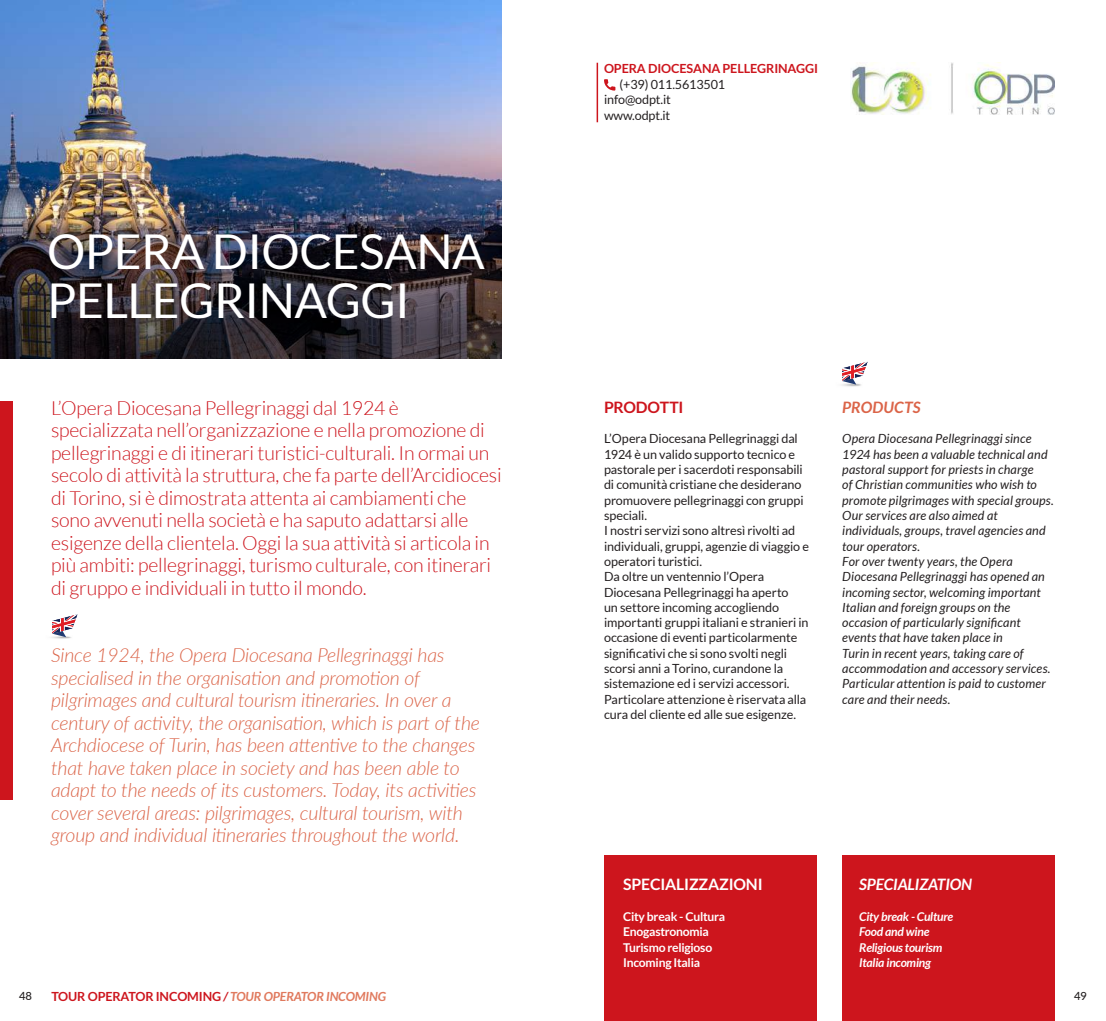
<style>
.page{position:relative;width:1106px;height:1021px;background:#fff}
.page>*{position:absolute;margin:0;border:0;box-sizing:border-box;transform-origin:0 0}
.t1{font:48px/49.5px "Lato";letter-spacing:-.01em;color:#fff}
.t2{font:300 19.5px/22.5px "Lato";letter-spacing:-.01em;color:#cd151d}
.t3{font:italic 300 19.5px/22.5px "Lato";letter-spacing:-.01em;color:#db6448}
.t4{font:700 15.75px "Lato";letter-spacing:-.01em;color:#fff}
.t5{font:italic 700 15.75px "Lato";letter-spacing:-.01em;color:#fff}
.t6{font:700 15.75px "Lato";letter-spacing:-.02em;color:#cd151d}
.t7{font:italic 700 15.75px "Lato";letter-spacing:.01em;color:#db6448}
.t8{font:12.6px/15.3px "Lato";letter-spacing:-.005em;color:#231f20}
.t9{font:italic 12.6px/15.3px "Lato";letter-spacing:.01em;color:#231f20}
.t10{font:700 12.6px "Lato";letter-spacing:-.01em;color:#cd151d}
.t11{font:700 12.15px/15.3px "Lato";letter-spacing:-.02em;color:#fff}
.t12{font:italic 700 12.15px/15.3px "Lato";letter-spacing:-.02em;color:#fff}
.t13{font:500 11.25px "Lato";color:#231f20}
.s1{font-style:italic}
.s2{font-style:italic;color:#e0795d}
</style>
<div class="page">
<img style="left:0;top:0;width:502px;height:89px">
<div style="left:0;top:401px;width:13px;height:398px;background:#cd151d"></div>
<img style="left:0;top:89px;width:502px;height:269px">
<svg style="left:604px;top:79px;width:11px;height:12px"></svg>
<hr style="left:596px;top:63px;width:2px;height:59px;background:#cd151d">
<img style="left:51px;top:637px;width:20px;height:2px">
<svg style="left:52px;top:614px;width:25px;height:23px"></svg>
<img style="left:842px;top:384px;width:19px;height:3px">
<svg style="left:842px;top:362px;width:25px;height:22px"></svg>
<img style="left:851px;top:63px;width:203px;height:52px">
<div style="left:604px;top:855px;width:212px;height:165px;background:#cd151d"></div>
<div style="left:842px;top:855px;width:212px;height:165px;background:#cd151d"></div>
<h1 class="t1" style="left:47px;top:226px;width:439px">OPERA DIOCESANA<br>PELLEGRINAGGI</h1>
<p class="t2" style="left:51px;top:396px;width:452px">L’Opera Diocesana Pellegrinaggi dal 1924 è specializzata nell’organizzazione e nella promozione di pellegrinaggi e di itinerari turistici-culturali. In ormai un secolo di attività la struttura, che fa parte dell’Arcidiocesi di Torino, si è dimostrata attenta ai cambiamenti che sono avvenuti nella società e ha saputo adattarsi alle esigenze della clientela. Oggi la sua attività si articola in più ambiti: pellegrinaggi, turismo culturale, con itinerari di gruppo e individuali in tutto il mondo.</p>
<p class="t3" style="left:51px;top:643px;width:430px">Since 1924, the Opera Diocesana Pellegrinaggi has specialised in the organisation and promotion of pilgrimages and cultural tourism itineraries. In over a century of activity, the organisation, which is part of the Archdiocese of Turin, has been attentive to the changes that have taken place in society and has been able to adapt to the needs of its customers. Today, its activities cover several areas: pilgrimages, cultural tourism, with group and individual itineraries throughout the world.</p>
<p class="t10" style="left:604px;top:61px;width:215px">OPERA DIOCESANA PELLEGRINAGGI</p>
<p class="t8" style="left:604px;top:77px;width:123px;text-indent:16px">(+39) 011.5613501 info@odpt.it www.odpt.it</p>
<p class="t6" style="left:604px;top:398px;width:81px">PRODOTTI</p>
<p class="t8" style="left:604px;top:431px;width:206px">L’Opera Diocesana Pellegrinaggi dal 1924 è un valido supporto tecnico e pastorale per i sacerdoti responsabili di comunità cristiane che desiderano promuovere pellegrinaggi con gruppi speciali.<br>I nostri servizi sono altresì rivolti ad individuali, gruppi, agenzie di viaggio e operatori turistici.<br>Da oltre un ventennio l’Opera Diocesana Pellegrinaggi ha aperto<br>un settore incoming accogliendo importanti gruppi italiani e stranieri in occasione di eventi particolarmente significativi che si sono svolti negli scorsi anni a Torino, curandone la sistemazione ed i servizi accessori.<br>Particolare attenzione è riservata alla cura del cliente ed alle sue esigenze.</p>
<p class="t7" style="left:842px;top:398px;width:80px">PRODUCTS</p>
<p class="t9" style="left:842px;top:431px;width:213px">Opera Diocesana Pellegrinaggi since 1924 has been a valuable technical and pastoral support for priests in charge<br>of Christian communities who wish to promote pilgrimages with special groups.<br>Our services are also aimed at individuals, groups, travel agencies and tour operators.<br>For over twenty years, the Opera Diocesana Pellegrinaggi has opened an incoming sector, welcoming important Italian and foreign groups on the occasion of particularly significant events that have taken place in<br>Turin in recent years, taking care of accommodation and accessory services.<br>Particular attention is paid to customer care and their needs.</p>
<p class="t4" style="left:623px;top:875px;width:141px">SPECIALIZZAZIONI</p>
<p class="t11" style="left:623px;top:908px;width:103px">City break - Cultura<br>Enogastronomia<br>Turismo religioso<br>Incoming Italia</p>
<p class="t5" style="left:859px;top:875px;width:114px">SPECIALIZATION</p>
<p class="t12" style="left:859px;top:909px;width:95px">City break - Culture<br>Food and wine<br>Religious tourism<br>Italia incoming</p>
<p class="t10" style="left:51px;top:988px;width:336px">TOUR OPERATOR INCOMING <span class="s1">/</span> <span class="s2">TOUR OPERATOR INCOMING</span></p>
<p class="t13" style="left:19px;top:987px;width:14px">48</p>
<p class="t13" style="left:1074px;top:987px;width:14px">49</p>
</div>
